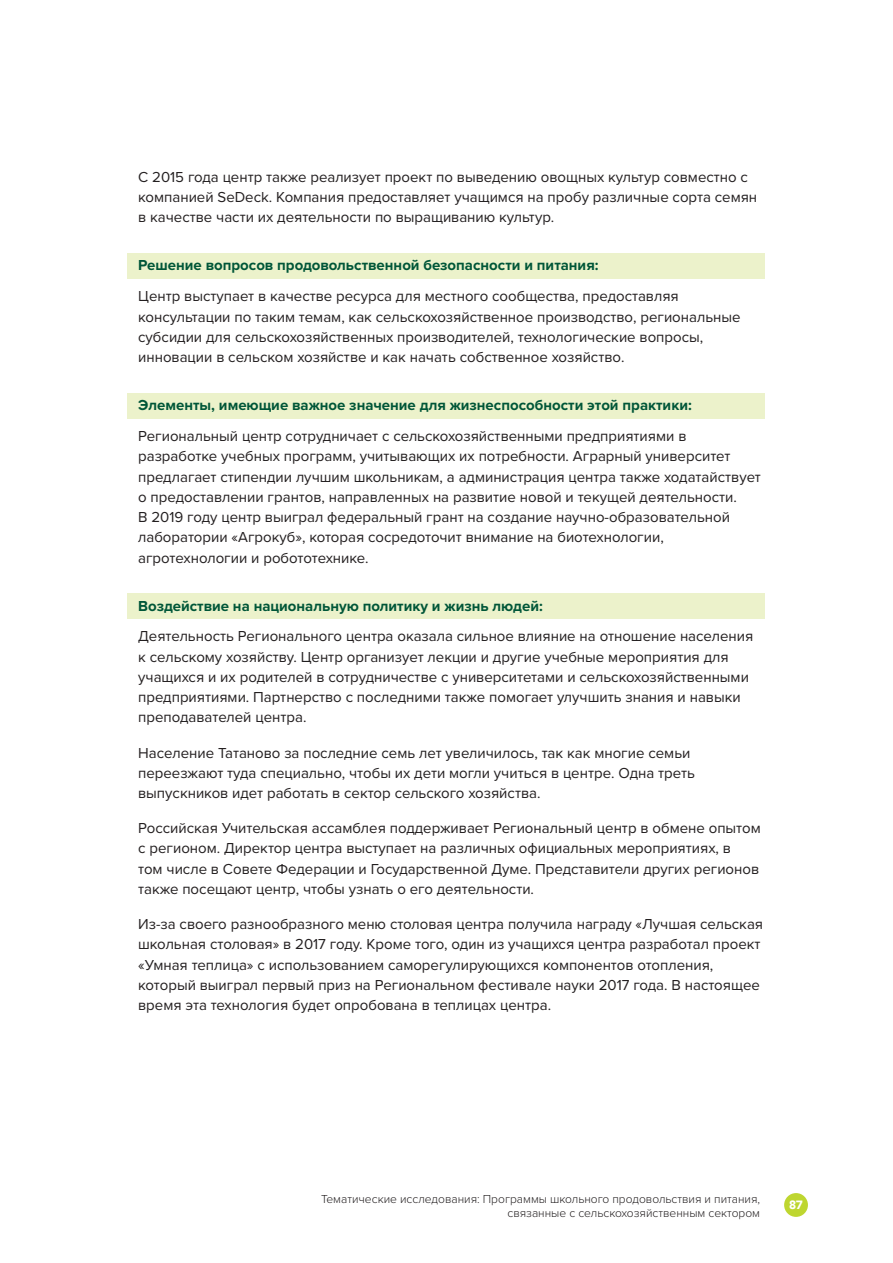
<style>
.page{position:relative;width:893px;height:1263px;background:#fff}
.page>*{position:absolute;margin:0;border:0;box-sizing:border-box;transform-origin:0 0}
.Normal_indented{font:15px/20.2px "Proxima Nova";color:#231f20}
.shaded_sub{font:700 15px "Proxima Nova";color:#005638}
.t1{font:300 12px/13.5px "Proxima Nova";color:#231f20;text-align:right}
.t2{font:900 12px "Avenir";color:#fff}
</style>
<div class="page">
<div style="left:784px;top:1193px;width:24px;height:24px;background:#bed630;border-radius:50%"></div>
<div style="left:128px;top:253px;width:637px;height:26px;background:#ecf2cb"></div>
<div style="left:128px;top:393px;width:637px;height:26px;background:#ecf2cb"></div>
<div style="left:128px;top:593px;width:637px;height:26px;background:#ecf2cb"></div>
<p class="Normal_indented" style="left:138px;top:167px;width:620px">С 2015 года центр также реализует проект по выведению овощных культур совместно с компанией SeDeck. Компания предоставляет учащимся на пробу различные сорта семян в качестве части их деятельности по выращиванию культур.</p>
<p class="shaded_sub" style="left:138px;top:257px;width:462px">Решение вопросов продовольственной безопасности и питания:</p>
<p class="Normal_indented" style="left:138px;top:287px;width:604px">Центр выступает в качестве ресурса для местного сообщества, предоставляя консультации по таким темам, как сельскохозяйственное производство, региональные субсидии для сельскохозяйственных производителей, технологические вопросы, инновации в сельском хозяйстве и как начать собственное хозяйство.</p>
<p class="shaded_sub" style="left:138px;top:396px;width:555px">Элементы, имеющие важное значение для жизнеспособности этой практики:</p>
<p class="Normal_indented" style="left:138px;top:426px;width:624px">Региональный центр сотрудничает с сельскохозяйственными предприятиями в разработке учебных программ, учитывающих их потребности. Аграрный университет предлагает стипендии лучшим школьникам, а администрация центра также ходатайствует о предоставлении грантов, направленных на развитие новой и текущей деятельности.<br>В 2019 году центр выиграл федеральный грант на создание научно-образовательной лаборатории «Агрокуб», которая сосредоточит внимание на биотехнологии, агротехнологии и робототехнике.</p>
<p class="shaded_sub" style="left:138px;top:597px;width:406px">Воздействие на национальную политику и жизнь людей:</p>
<p class="Normal_indented" style="left:138px;top:627px;width:617px">Деятельность Регионального центра оказала сильное влияние на отношение населения к сельскому хозяйству. Центр организует лекции и другие учебные мероприятия для учащихся и их родителей в сотрудничестве с университетами и сельскохозяйственными предприятиями. Партнерство с последними также помогает улучшить знания и навыки преподавателей центра.</p>
<p class="Normal_indented" style="left:138px;top:743px;width:558px">Население Татаново за последние семь лет увеличилось, так как многие семьи переезжают туда специально, чтобы их дети могли учиться в центре. Одна треть выпускников идет работать в сектор сельского хозяйства.</p>
<p class="Normal_indented" style="left:138px;top:818px;width:624px">Российская Учительская ассамблея поддерживает Региональный центр в обмене опытом с регионом. Директор центра выступает на различных официальных мероприятиях, в<br>том числе в Совете Федерации и Государственной Думе. Представители других регионов также посещают центр, чтобы узнать о его деятельности.</p>
<p class="Normal_indented" style="left:138px;top:914px;width:626px">Из-за своего разнообразного меню столовая центра получила награду «Лучшая сельская школьная столовая» в 2017 году. Кроме того, один из учащихся центра разработал проект «Умная теплица» с использованием саморегулирующихся компонентов отопления, который выиграл первый приз на Региональном фестивале науки 2017 года. В настоящее время эта технология будет опробована в теплицах центра.</p>
<p class="t1" style="left:321px;top:1191px;width:440px">Тематические исследования: Программы школьного продовольствия и питания, связанные с сельскохозяйственным сектором</p>
<p class="t2" style="left:789px;top:1195px;width:15px">87</p>
</div>
